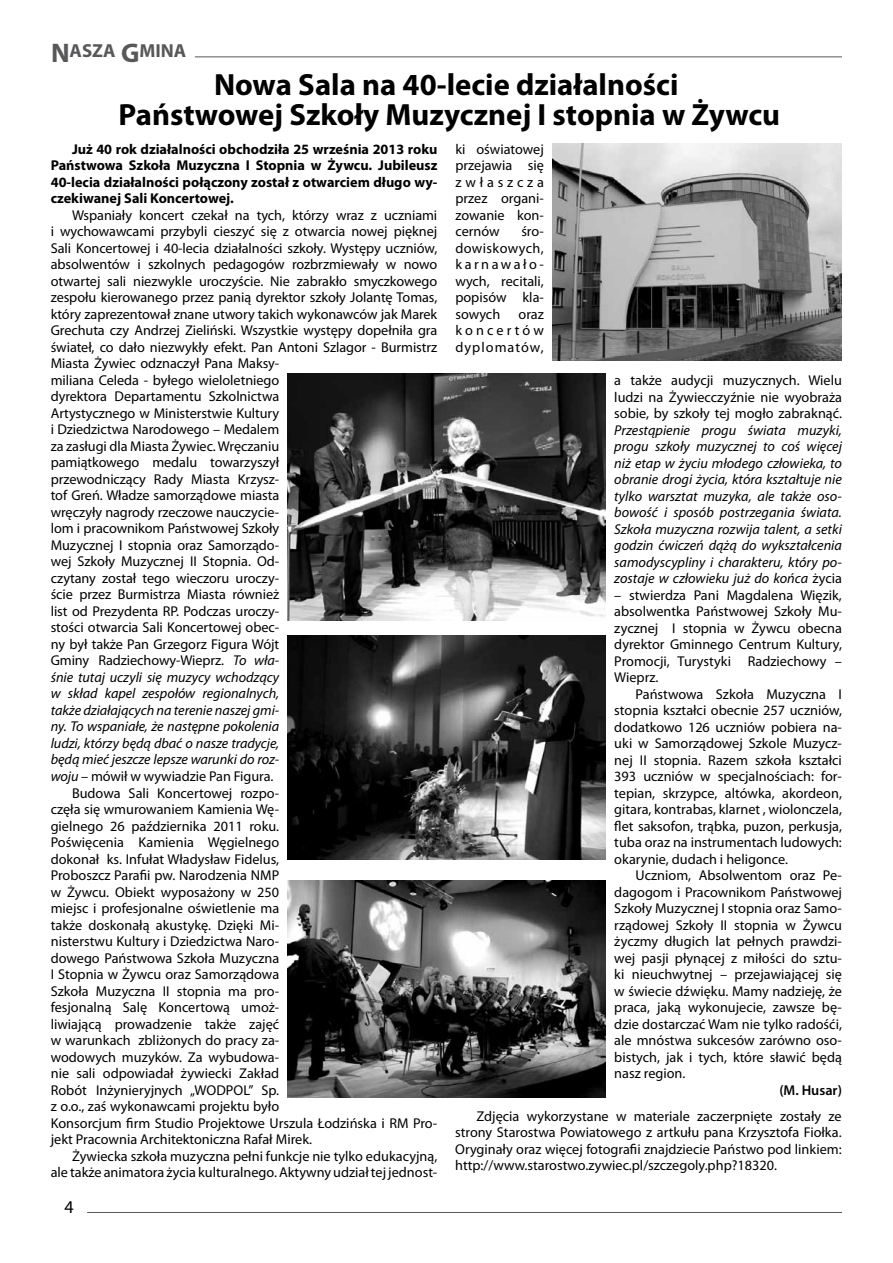
<style>
.page{position:relative;width:893px;height:1263px;background:#fff}
.page>*{position:absolute;margin:0;border:0;box-sizing:border-box;transform-origin:0 0}
.t1{font:700 30.75px/29.8px "Myriad Pro";color:#000;text-align:center}
.t2{font:700 18.9px "Myriad Pro";color:#58585a}
.t3{font:18px "Myriad Pro";color:#000}
.t4{font:14.25px/16.5px "Myriad Pro";letter-spacing:-.005em;color:#000;text-align:justify}
.t5{font:italic 14.25px/16.5px "Myriad Pro";letter-spacing:-.005em;color:#000;text-align:justify}
.t6{font:700 14.25px/16.5px "Myriad Pro";color:#000;text-align:justify}
.t7{font:600 14.25px "Myriad Pro";color:#000}
.s1{font-size:27px}
.s2{font-style:italic}
.s3{font-style:normal}
</style>
<div class="page">
<hr style="left:87px;top:1212px;width:755px;height:1px;background:#58585a">
<hr style="left:195px;top:56px;width:647px;height:1px;background:#58585a">
<img style="left:552px;top:143px;width:290px;height:217px">
<img style="left:288px;top:373px;width:318px;height:248px">
<img style="left:288px;top:635px;width:318px;height:224px">
<img style="left:288px;top:880px;width:318px;height:217px">
<h2 class="t2" style="left:51px;top:39px;width:137px"><span class="s1">N</span>ASZA <span class="s1">G</span>MINA</h2>
<h1 class="t1" style="left:118px;top:69px;width:663px">Nowa Sala na 40-lecie działalności<br>Państwowej Szkoły Muzycznej I stopnia w Żywcu</h1>
<p class="t6" style="left:51px;top:140px;width:388px;text-indent:21px">Już 40 rok działalności obchodziła 25 września 2013 roku Państwowa Szkoła Muzyczna I Stopnia w Żywcu. Jubileusz 40-lecia działalności połączony został z otwarciem długo wy&shy;czekiwanej Sali Koncertowej.</p>
<p class="t4" style="left:72px;top:207px;width:367px">Wspaniały koncert czekał na tych, którzy wraz z uczniami</p>
<p class="t4" style="left:51px;top:223px;width:388px">i wychowawcami przybyli cieszyć się z otwarcia nowej pięknej</p>
<p class="t4" style="left:51px;top:240px;width:388px">Sali Koncertowej i 40-lecia działalności szkoły. Występy uczniów,</p>
<p class="t4" style="left:51px;top:256px;width:388px">absolwentów i szkolnych pedagogów rozbrzmiewały w nowo</p>
<p class="t4" style="left:51px;top:273px;width:388px">otwartej sali niezwykle uroczyście. Nie zabrakło smyczkowego</p>
<p class="t4" style="left:51px;top:289px;width:388px">zespołu kierowanego przez panią dyrektor szkoły Jolantę Tomas,</p>
<p class="t4" style="left:51px;top:306px;width:388px">który zaprezentował znane utwory takich wykonawców jak Marek</p>
<p class="t4" style="left:51px;top:322px;width:388px">Grechuta czy Andrzej Zieliński. Wszystkie występy dopełniła gra</p>
<p class="t4" style="left:51px;top:339px;width:388px">świateł, co dało niezwykły efekt. Pan Antoni Szlagor - Burmistrz</p>
<p class="t4" style="left:51px;top:355px;width:230px">Miasta Żywiec odznaczył Pana Maksy-</p>
<p class="t4" style="left:51px;top:372px;width:230px">miliana Celeda - byłego wieloletniego</p>
<p class="t4" style="left:51px;top:388px;width:230px">dyrektora Departamentu Szkolnictwa</p>
<p class="t4" style="left:51px;top:405px;width:230px">Artystycznego w Ministerstwie Kultury</p>
<p class="t4" style="left:51px;top:421px;width:230px">i Dziedzictwa Narodowego – Medalem</p>
<p class="t4" style="left:51px;top:438px;width:230px">za zasługi dla Miasta Żywiec. Wręczaniu</p>
<p class="t4" style="left:51px;top:454px;width:230px">pamiątkowego medalu towarzyszył</p>
<p class="t4" style="left:51px;top:471px;width:230px">przewodniczący Rady Miasta Krzysz-</p>
<p class="t4" style="left:51px;top:487px;width:230px">tof Greń. Władze samorządowe miasta</p>
<p class="t4" style="left:51px;top:504px;width:230px">wręczyły nagrody rzeczowe nauczycie-</p>
<p class="t4" style="left:51px;top:520px;width:230px">lom i pracownikom Państwowej Szkoły</p>
<p class="t4" style="left:51px;top:537px;width:230px">Muzycznej I stopnia oraz Samorządo-</p>
<p class="t4" style="left:51px;top:553px;width:230px">wej Szkoły Muzycznej II Stopnia. Od-</p>
<p class="t4" style="left:51px;top:570px;width:230px">czytany został tego wieczoru uroczy-</p>
<p class="t4" style="left:51px;top:586px;width:230px">ście przez Burmistrza Miasta również</p>
<p class="t4" style="left:51px;top:603px;width:230px">list od Prezydenta RP. Podczas uroczy-</p>
<p class="t4" style="left:51px;top:619px;width:230px">stości otwarcia Sali Koncertowej obec-</p>
<p class="t4" style="left:51px;top:636px;width:230px">ny był także Pan Grzegorz Figura Wójt</p>
<p class="t4" style="left:51px;top:652px;width:230px">Gminy Radziechowy-Wieprz. <span class="s2">To wła-</span></p>
<p class="t5" style="left:51px;top:669px;width:230px">śnie tutaj uczyli się muzycy wchodzący</p>
<p class="t5" style="left:51px;top:685px;width:230px">w skład kapel zespołów regionalnych,</p>
<p class="t5" style="left:51px;top:702px;width:230px">także działających na terenie naszej gmi-</p>
<p class="t5" style="left:51px;top:718px;width:230px">ny. To wspaniałe, że następne pokolenia</p>
<p class="t5" style="left:51px;top:735px;width:230px">ludzi, którzy będą dbać o nasze tradycje,</p>
<p class="t5" style="left:51px;top:751px;width:230px">będą mieć jeszcze lepsze warunki do roz-</p>
<p class="t4" style="left:51px;top:768px;width:224px"><span class="s2">woju</span> – mówił w wywiadzie Pan Figura.</p>
<p class="t4" style="left:72px;top:784px;width:209px">Budowa Sali Koncertowej rozpo-</p>
<p class="t4" style="left:51px;top:801px;width:230px">częła się wmurowaniem Kamienia Wę-</p>
<p class="t4" style="left:51px;top:817px;width:230px">gielnego 26 października 2011 roku.</p>
<p class="t4" style="left:51px;top:834px;width:230px">Poświęcenia Kamienia Węgielnego</p>
<p class="t4" style="left:51px;top:850px;width:230px">dokonał ks. Infułat Władysław Fidelus,</p>
<p class="t4" style="left:51px;top:867px;width:230px">Proboszcz Parafii pw. Narodzenia NMP</p>
<p class="t4" style="left:51px;top:883px;width:230px">w Żywcu. Obiekt wyposażony w 250</p>
<p class="t4" style="left:51px;top:900px;width:230px">miejsc i profesjonalne oświetlenie ma</p>
<p class="t4" style="left:51px;top:916px;width:230px">także doskonałą akustykę. Dzięki Mi-</p>
<p class="t4" style="left:51px;top:933px;width:230px">nisterstwu Kultury i Dziedzictwa Naro-</p>
<p class="t4" style="left:51px;top:949px;width:230px">dowego Państwowa Szkoła Muzyczna</p>
<p class="t4" style="left:51px;top:966px;width:230px">I Stopnia w Żywcu oraz Samorządowa</p>
<p class="t4" style="left:51px;top:982px;width:230px">Szkoła Muzyczna II stopnia ma pro-</p>
<p class="t4" style="left:51px;top:999px;width:230px">fesjonalną Salę Koncertową umoż-</p>
<p class="t4" style="left:51px;top:1015px;width:230px">liwiającą prowadzenie także zajęć</p>
<p class="t4" style="left:51px;top:1032px;width:230px">w warunkach zbliżonych do pracy za-</p>
<p class="t4" style="left:51px;top:1048px;width:230px">wodowych muzyków. Za wybudowa-</p>
<p class="t4" style="left:51px;top:1065px;width:230px">nie sali odpowiadał żywiecki Zakład</p>
<p class="t4" style="left:51px;top:1081px;width:230px">Robót Inżynieryjnych „WODPOL” Sp.</p>
<p class="t4" style="left:51px;top:1098px;width:230px">z o.o., zaś wykonawcami projektu było</p>
<p class="t4" style="left:51px;top:1114px;width:388px">Konsorcjum firm Studio Projektowe Urszula Łodzińska i RM Pro-</p>
<p class="t4" style="left:51px;top:1131px;width:263px">jekt Pracownia Architektoniczna Rafał Mirek.</p>
<p class="t4" style="left:72px;top:1147px;width:367px">Żywiecka szkoła muzyczna pełni funkcje nie tylko edukacyjną,</p>
<p class="t4" style="left:51px;top:1164px;width:388px">ale także animatora życia kulturalnego. Aktywny udział tej jednost-</p>
<p class="t4" style="left:455px;top:141px;width:90px">ki oświatowej przejawia się zwłaszcza przez organi&shy;zowanie kon&shy;cernów</p>
<p class="t4" style="left:455px;top:223px;width:90px;text-indent:66px">śro&shy;dowiskowych, karnawało&shy;wych, recitali, popisów kla&shy;sowych</p>
<p class="t4" style="left:455px;top:306px;width:90px;text-indent:63px">oraz koncertów dyplomatów,</p>
<p class="t4" style="left:614px;top:372px;width:229px">a także audycji muzycznych. Wielu ludzi na Żywiecczyźnie nie wyobraża sobie, by szkoły tej mogło zabraknąć.</p>
<p class="t5" style="left:614px;top:421px;width:229px">Przestąpienie progu świata muzyki, progu szkoły muzycznej to coś więcej niż etap w życiu młodego człowieka, to obranie drogi życia, która kształtuje nie tylko warsztat muzyka, ale także oso&shy;bowość i sposób postrzegania świata.<br>Szkoła muzyczna rozwija talent, a setki godzin ćwiczeń dążą do wykształcenia samodyscypliny i charakteru, który po&shy;zostaje w człowieku już do końca <span class="s3">życia</span></p>
<p class="t4" style="left:614px;top:586px;width:229px">– stwierdza Pani Magdalena Więzik, absolwentka Państwowej Szkoły Mu&shy;zycznej I stopnia w Żywcu obecna dyrektor Gminnego Centrum Kultury, Promocji, Turystyki Radziechowy – Wieprz.</p>
<p class="t4" style="left:614px;top:685px;width:229px;text-indent:21px">Państwowa Szkoła Muzyczna I stopnia kształci obecnie 257 uczniów, dodatkowo 126 uczniów pobiera na&shy;uki w Samorządowej Szkole Muzycz&shy;nej II stopnia. Razem szkoła kształci 393 uczniów w specjalnościach: for&shy;tepian, skrzypce, altówka, akordeon, gitara, kontrabas, klarnet , wiolonczela, flet saksofon, trąbka, puzon, perkusja, tuba oraz na instrumentach ludowych: okarynie, dudach i heligonce.</p>
<p class="t4" style="left:614px;top:867px;width:229px;text-indent:21px">Uczniom, Absolwentom oraz Pe&shy;dagogom i Pracownikom Państwowej Szkoły Muzycznej I stopnia oraz Samo&shy;rządowej Szkoły II stopnia w Żywcu życzmy długich lat pełnych prawdzi&shy;wej pasji płynącej z miłości do sztu&shy;ki nieuchwytnej – przejawiającej się w świecie dźwięku. Mamy nadzieję, że praca, jaką wykonujecie, zawsze bę&shy;dzie dostarczać Wam nie tylko radośći, ale mnóstwa sukcesów zarówno oso&shy;bistych, jak i tych, które sławić będą nasz region.</p>
<p class="t7" style="left:779px;top:1081px;width:64px">(M. Husar)</p>
<p class="t4" style="left:455px;top:1107px;width:388px;text-indent:21px">Zdjęcia wykorzystane w materiale zaczerpnięte zostały ze strony Starostwa Powiatowego z artkułu pana Krzysztofa Fiołka.<br>Oryginały oraz więcej fotografii znajdziecie Państwo pod linkiem: http://www.starostwo.zywiec.pl/szczegoly.php?18320.</p>
<p class="t3" style="left:64px;top:1196px;width:11px">4</p>
</div>
